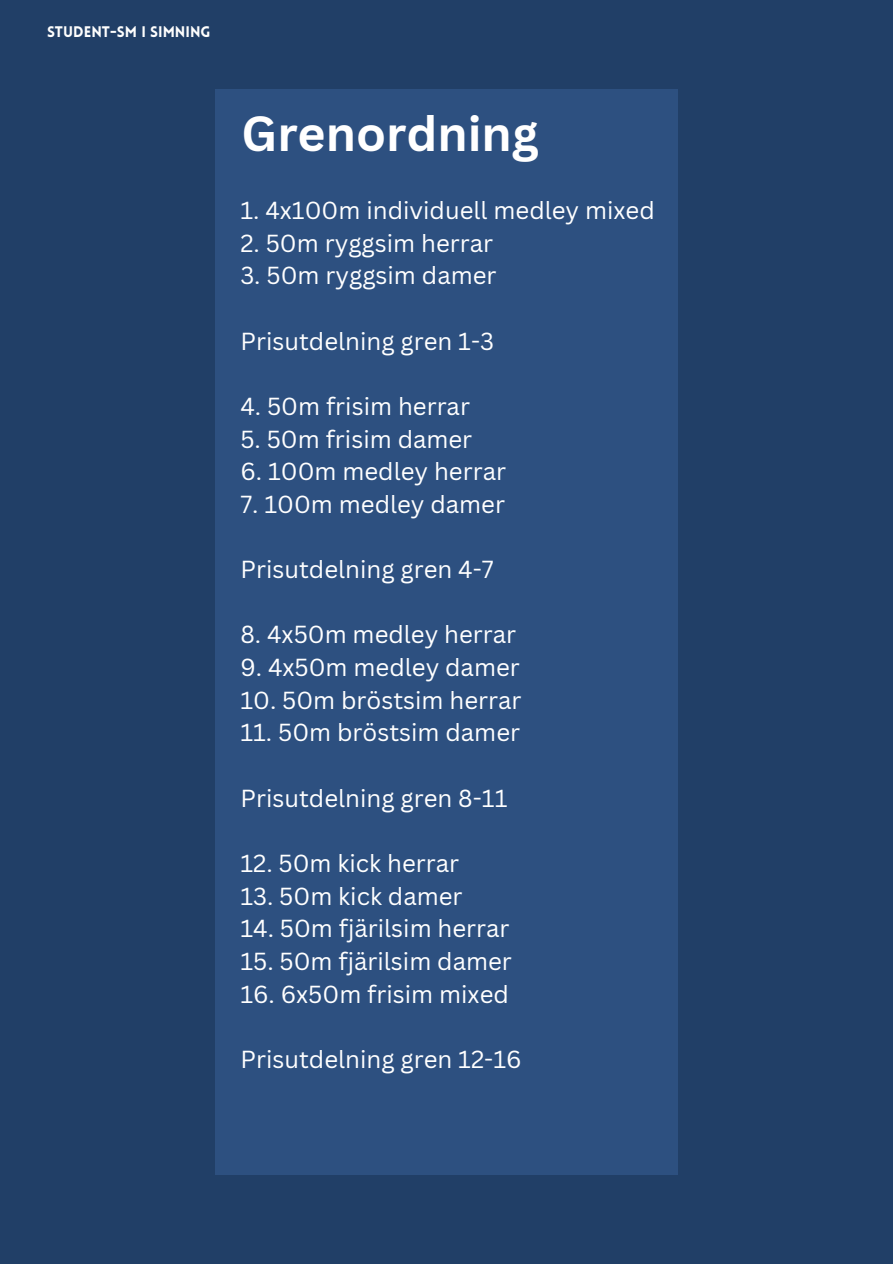
<style>
.page{position:relative;width:893px;height:1264px;background:#fff}
.page>*{position:absolute;margin:0;border:0;box-sizing:border-box;transform-origin:0 0}
.t1{font:700 48px "Canva Sans";color:#fff}
.t2{font:24px "Canva Sans";color:#fff}
.t3{font:900 15px "Lovelo";color:#fefefe}
</style>
<div class="page">
<div style="left:0;top:0;width:892px;height:1263px;background:#213f67"></div>
<div style="left:215px;top:89px;width:463px;height:1085px;background:#2d5080"></div>
<p class="t3" style="left:47px;top:26px;width:165px">STUDENT-SM I SIMNING</p>
<h1 class="t1" style="left:241px;top:100px;width:298px">Grenordning</h1>
<h2 class="t2" style="left:240px;top:193px;width:416px">1. 4x100m individuell medley mixed</h2>
<h2 class="t2" style="left:240px;top:226px;width:254px">2. 50m ryggsim herrar</h2>
<h2 class="t2" style="left:240px;top:259px;width:257px">3. 50m ryggsim damer</h2>
<h2 class="t2" style="left:240px;top:324px;width:255px">Prisutdelning gren 1-3</h2>
<h2 class="t2" style="left:240px;top:389px;width:231px">4. 50m frisim herrar</h2>
<h2 class="t2" style="left:240px;top:422px;width:233px">5. 50m frisim damer</h2>
<h2 class="t2" style="left:240px;top:454px;width:267px">6. 100m medley herrar</h2>
<h2 class="t2" style="left:240px;top:487px;width:266px">7. 100m medley damer</h2>
<h2 class="t2" style="left:240px;top:552px;width:255px">Prisutdelning gren 4-7</h2>
<h2 class="t2" style="left:240px;top:618px;width:277px">8. 4x50m medley herrar</h2>
<h2 class="t2" style="left:240px;top:650px;width:281px">9. 4x50m medley damer</h2>
<h2 class="t2" style="left:240px;top:683px;width:283px">10. 50m bröstsim herrar</h2>
<h2 class="t2" style="left:240px;top:715px;width:281px">11. 50m bröstsim damer</h2>
<h2 class="t2" style="left:240px;top:781px;width:268px">Prisutdelning gren 8-11</h2>
<h2 class="t2" style="left:240px;top:846px;width:220px">12. 50m kick herrar</h2>
<h2 class="t2" style="left:240px;top:879px;width:224px">13. 50m kick damer</h2>
<h2 class="t2" style="left:240px;top:911px;width:271px">14. 50m fjärilsim herrar</h2>
<h2 class="t2" style="left:240px;top:944px;width:273px">15. 50m fjärilsim damer</h2>
<h2 class="t2" style="left:240px;top:976px;width:270px">16. 6x50m frisim mixed</h2>
<h2 class="t2" style="left:240px;top:1042px;width:282px">Prisutdelning gren 12-16</h2>
</div>
